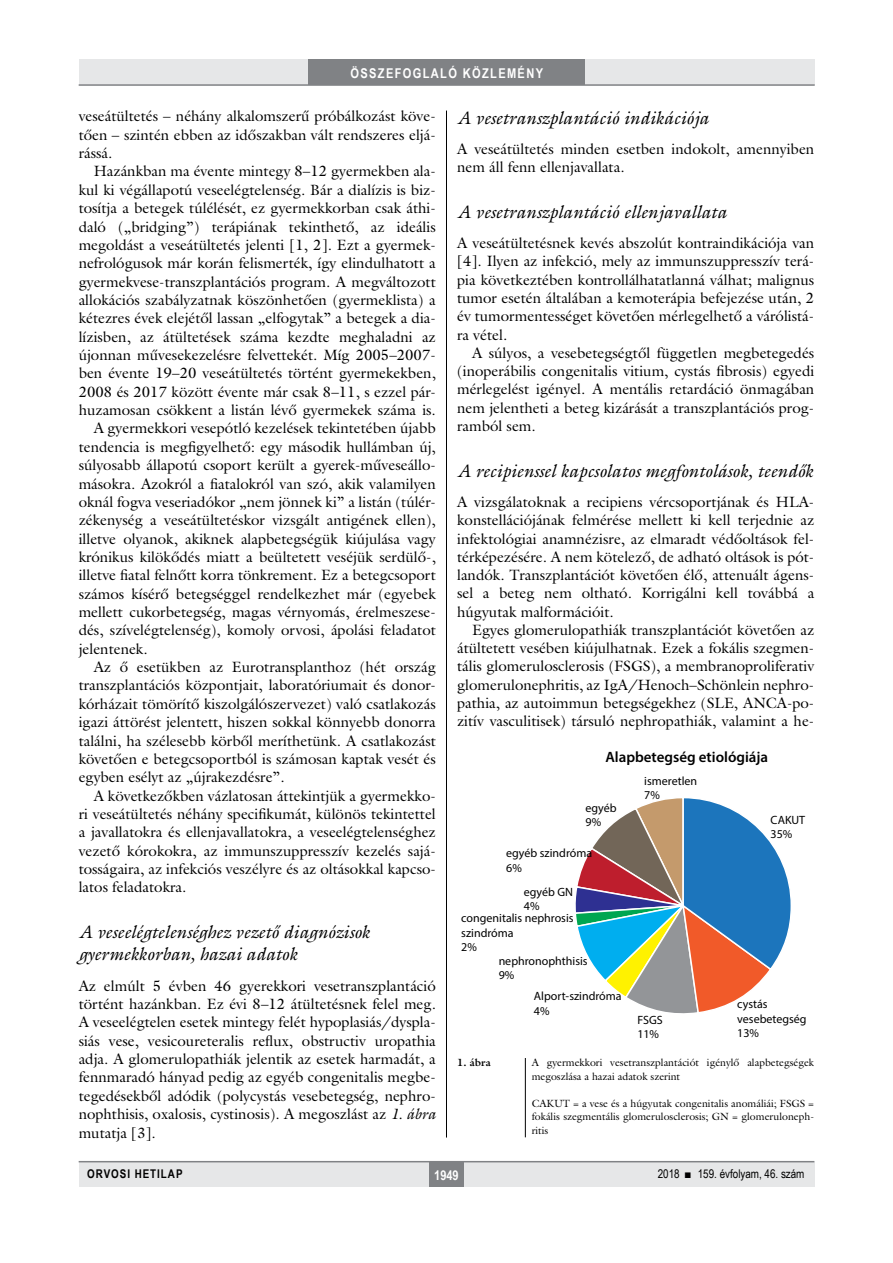
<style>
.page{position:relative;width:893px;height:1263px;background:#fff}
.page>*{position:absolute;margin:0;border:0;box-sizing:border-box;transform-origin:0 0}
.alcimkurziv{font:italic 18px/21.9px "Galliard Reg";color:#000}
.Body_Text{font:15px/18.3px "Galliard Reg";color:#000;text-align:justify}
.Body_tompa{font:15px/18.3px "Galliard Reg";color:#000;text-align:justify}
.t1{font:600 15px "Myriad Pro";color:#000}
.t2{font:700 13.5px "Arial Narrow";letter-spacing:.1em;color:#fff}
.t3{font:12px/14.4px "Myriad Pro";color:#000}
.t4{font:12px "Arial Narrow";color:#000}
.t5{font:700 12px "Arial Narrow";letter-spacing:.08em;color:#000}
.kepalairas2{font:10.5px/13.5px "Galliard Reg";color:#000}
.kepalairas1{font:700 10.5px "Galliard Reg";color:#000}
.s1{font-style:italic}
</style>
<div class="page">
<div style="left:79px;top:1161px;width:735px;height:25px;background:#e6e7e8"></div>
<div style="left:429px;top:1161px;width:34px;height:25px;background:#808285"></div>
<hr style="left:79px;top:1161px;width:735px;height:1px;background:#808285">
<div style="left:79px;top:60px;width:735px;height:25px;background:#e6e7e8"></div>
<div style="left:308px;top:60px;width:277px;height:25px;background:#808285"></div>
<hr style="left:79px;top:84px;width:736px;height:2px;background:#808285">
<hr style="left:446px;top:111px;width:1px;height:1026px;background:#000">
<svg style="left:575px;top:798px;width:216px;height:216px"></svg>
<hr style="left:525px;top:1058px;width:1px;height:79px;background:#000">
<p class="t2" style="left:350px;top:63px;width:194px">ÖSSZEFOGLALÓ KÖZLEMÉNY</p>
<p class="Body_tompa" style="left:79px;top:107px;width:359px">veseátültetés – néhány alkalomszerű próbálkozást köve&shy;tően – szintén ebben az időszakban vált rendszeres eljá&shy;rássá.</p>
<p class="Body_Text" style="left:79px;top:162px;width:359px;text-indent:15px">Hazánkban ma évente mintegy 8–12 gyermekben ala&shy;kul ki végállapotú veseelégtelenség. Bár a dialízis is biz&shy;tosítja a betegek túlélését, ez gyermekkorban csak áthi&shy;daló („bridging”) terápiának tekinthető, az ideális megoldást a veseátültetés jelenti [1, 2]. Ezt a gyermek&shy;nefrológusok már korán felismerték, így elindulhatott a gyermekvese-transzplantációs program. A megváltozott allokációs szabályzatnak köszönhetően (gyermeklista) a kétezres évek elejétől lassan „elfogytak” a betegek a dia&shy;lízisben, az átültetések száma kezdte meghaladni az újonnan művesekezelésre felvettekét. Míg 2005–2007- ben évente 19–20 veseátültetés történt gyermekekben, 2008 és 2017 között évente már csak 8–11, s ezzel pár&shy;huzamosan csökkent a listán lévő gyermekek száma is.</p>
<p class="Body_Text" style="left:79px;top:419px;width:359px;text-indent:15px">A gyermekkori vesepótló kezelések tekintetében újabb tendencia is megfigyelhető: egy második hullámban új, súlyosabb állapotú csoport került a gyerek-műveseállo&shy;másokra. Azokról a fiatalokról van szó, akik valamilyen oknál fogva veseriadókor „nem jönnek ki” a listán (túlér&shy;zékenység a veseátültetéskor vizsgált antigének ellen), illetve olyanok, akiknek alapbetegségük kiújulása vagy krónikus kilökődés miatt a beültetett veséjük serdülő-, illetve fiatal felnőtt korra tönkrement. Ez a betegcsoport számos kísérő betegséggel rendelkezhet már (egyebek mellett cukorbetegség, magas vérnyomás, érelmeszese&shy;dés, szívelégtelenség), komoly orvosi, ápolási feladatot jelentenek.</p>
<p class="Body_Text" style="left:79px;top:658px;width:359px;text-indent:15px">Az ő esetükben az Eurotransplanthoz (hét ország transzplantációs központjait, laboratóriumait és donor&shy;kórházait tömörítő kiszolgálószervezet) való csatlakozás igazi áttörést jelentett, hiszen sokkal könnyebb donorra találni, ha szélesebb körből meríthetünk. A csatlakozást követően e betegcsoportból is számosan kaptak vesét és egyben esélyt az „újrakezdésre”.</p>
<p class="Body_Text" style="left:79px;top:786px;width:359px;text-indent:15px">A következőkben vázlatosan áttekintjük a gyermekko&shy;ri veseátültetés néhány specifikumát, különös tekintettel a javallatokra és ellenjavallatokra, a veseelégtelenséghez vezető kórokokra, az immunszuppresszív kezelés sajá&shy;tosságaira, az infekciós veszélyre és az oltásokkal kapcso&shy;latos feladatokra.</p>
<p class="alcimkurziv" style="left:79px;top:921px;width:293px">A veseelégtelenséghez vezető diagnózisok gyermekkorban, hazai adatok</p>
<p class="Body_tompa" style="left:79px;top:976px;width:359px">Az elmúlt 5 évben 46 gyerekkori vesetranszplantáció történt hazánkban. Ez évi 8–12 átültetésnek felel meg.<br>A veseelégtelen esetek mintegy felét hypoplasiás/dyspla&shy;siás vese, vesicoureteralis reflux, obstructiv uropathia adja. A glomerulopathiák jelentik az esetek harmadát, a fennmaradó hányad pedig az egyéb congenitalis megbe&shy;tegedésekből adódik (polycystás vesebetegség, nephro&shy;nophthisis, oxalosis, cystinosis). A megoszlást az <span class="s1">1. ábra </span>mutatja [3].</p>
<p class="alcimkurziv" style="left:457px;top:106px;width:253px">A vesetranszplantáció indikációja</p>
<p class="Body_tompa" style="left:457px;top:139px;width:359px">A veseátültetés minden esetben indokolt, amennyiben nem áll fenn ellenjavallata.</p>
<p class="alcimkurziv" style="left:457px;top:201px;width:271px">A vesetranszplantáció ellenjavallata</p>
<p class="Body_tompa" style="left:457px;top:234px;width:359px">A veseátültetésnek kevés abszolút kontraindikációja van [4]. Ilyen az infekció, mely az immunszuppresszív terá&shy;pia következtében kontrollálhatatlanná válhat; malignus tumor esetén általában a kemoterápia befejezése után, 2 év tumormentességet követően mérlegelhető a várólistá&shy;ra vétel.</p>
<p class="Body_Text" style="left:457px;top:343px;width:359px;text-indent:15px">A súlyos, a vesebetegségtől független megbetegedés (inoperábilis congenitalis vitium, cystás fibrosis) egyedi mérlegelést igényel. A mentális retardáció önmagában nem jelentheti a beteg kizárását a transzplantációs prog&shy;ramból sem.</p>
<p class="alcimkurziv" style="left:457px;top:459px;width:358px">A recipienssel kapcsolatos megfontolások, teendők</p>
<p class="Body_tompa" style="left:457px;top:492px;width:359px">A vizsgálatoknak a recipiens vércsoportjának és HLA&shy;konstellációjának felmérése mellett ki kell terjednie az infektológiai anamnézisre, az elmaradt védőoltások fel&shy;térképezésére. A nem kötelező, de adható oltások is pót&shy;landók. Transzplantációt követően élő, attenuált ágens&shy;sel a beteg nem oltható. Korrigálni kell továbbá a húgyutak malformációit.</p>
<p class="Body_Text" style="left:457px;top:620px;width:359px;text-indent:15px">Egyes glomerulopathiák transzplantációt követően az átültetett vesében kiújulhatnak. Ezek a fokális szegmen&shy;tális glomerulosclerosis (FSGS), a membranoproliferativ glomerulonephritis, az IgA/Henoch–Schönlein nephro&shy;pathia, az autoimmun betegségekhez (SLE, ANCA-po&shy;zitív vasculitisek) társuló nephropathiák, valamint a he-</p>
<p class="t1" style="left:605px;top:747px;width:164px">Alapbetegség etiológiája</p>
<p class="t3" style="left:644px;top:773px;width:54px">ismeretlen<br>7%</p>
<p class="t3" style="left:585px;top:801px;width:33px">egyéb<br>9%</p>
<p class="t3" style="left:771px;top:812px;width:36px">CAKUT<br>35%</p>
<p class="t3" style="left:506px;top:846px;width:87px">egyéb szindróma<br>6%</p>
<p class="t3" style="left:524px;top:884px;width:51px">egyéb GN<br>4%</p>
<p class="t3" style="left:461px;top:911px;width:114px">congenitalis nephrosis szindróma<br>2%</p>
<p class="t3" style="left:499px;top:953px;width:90px">nephronophthisis<br>9%</p>
<p class="t3" style="left:534px;top:989px;width:89px">Alport-szindróma<br>4%</p>
<p class="t3" style="left:737px;top:997px;width:71px">cystás vesebetegség<br>13%</p>
<p class="t3" style="left:637px;top:1012px;width:27px">FSGS<br>11%</p>
<p class="kepalairas1" style="left:457px;top:1056px;width:35px">1. ábra</p>
<p class="kepalairas2" style="left:532px;top:1056px;width:284px">A gyermekkori vesetranszplantációt igénylő alapbetegségek megoszlása a hazai adatok szerint</p>
<p class="kepalairas2" style="left:532px;top:1096px;width:284px;text-align:justify">CAKUT = a vese és a húgyutak congenitalis anomáliái; FSGS = fokális szegmentális glomerulosclerosis; GN = glomeruloneph&shy;ritis</p>
<p class="t5" style="left:87px;top:1165px;width:97px">ORVOSI HETILAP</p>
<p class="t2" style="left:434px;top:1165px;width:26px">1949</p>
<p class="t4" style="left:658px;top:1165px;width:148px">2018 ■ 159. évfolyam, 46. szám</p>
</div>
